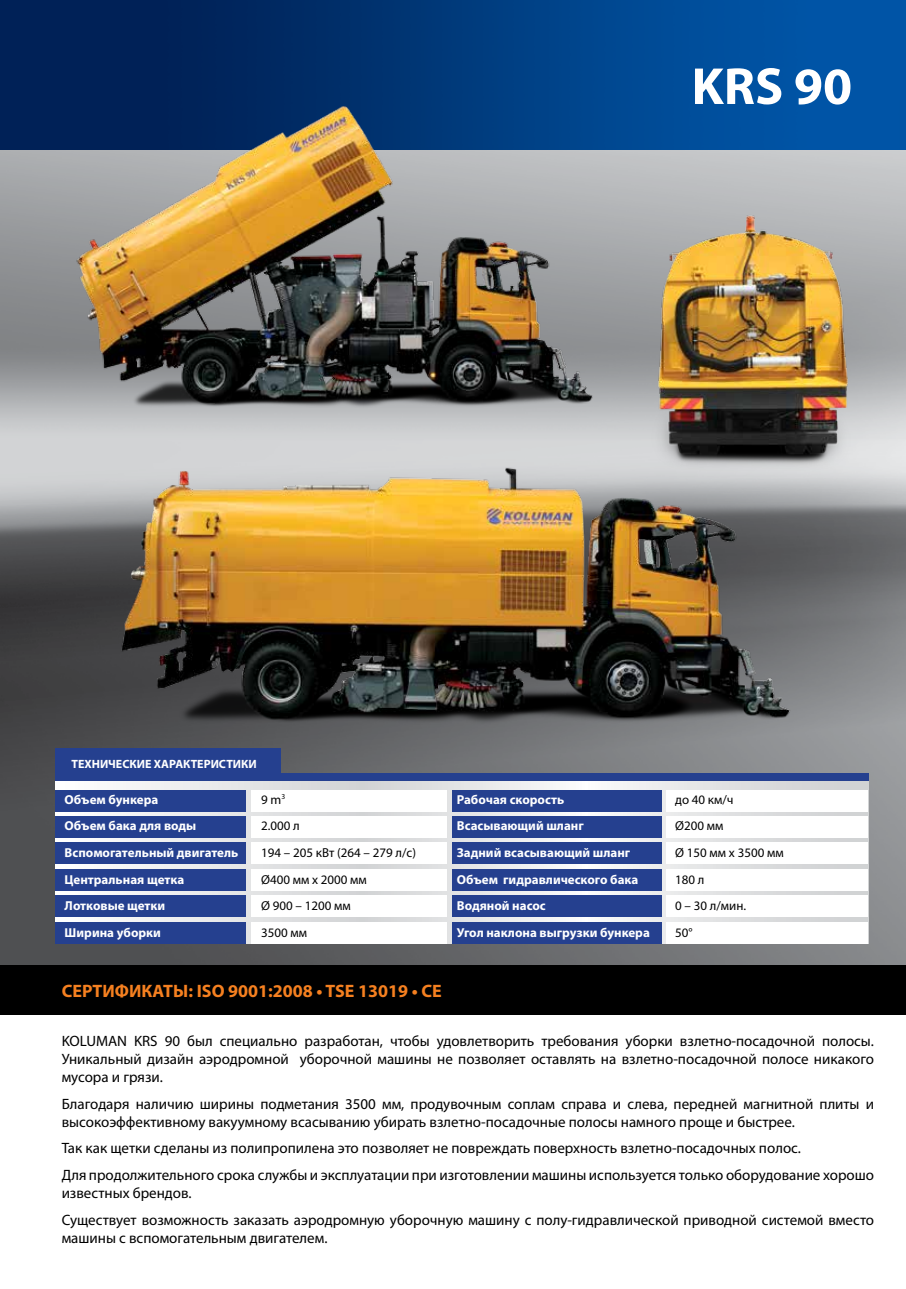
<style>
.page{position:relative;width:906px;height:1289px;background:#fff}
.page>*{position:absolute;margin:0;border:0;box-sizing:border-box;transform-origin:0 0}
.t1{font:700 52.5px "Myriad Pro";color:#fff}
.t2{font:700 18px "Myriad Pro";color:#f58020}
.t3{font:15px/18px "Myriad Pro";color:#000}
.t4{font:700 12.9px/26.5px "Myriad Pro";color:#fff}
.t5{font:12.9px/26.5px "Myriad Pro";color:#000}
.t6{font:700 12px "Myriad Pro";color:#fff}
</style>
<div class="page">
<img style="left:0;top:149px;width:906px;height:816px">
<img style="left:0;top:0;width:906px;height:149px">
<div style="left:0;top:965px;width:906px;height:50px;background:#000"></div>
<svg style="left:55px;top:781px;width:813px;height:162px"></svg>
<div style="left:55px;top:790px;width:191px;height:21px;background:#25408f"></div>
<div style="left:55px;top:816px;width:191px;height:21px;background:#25408f"></div>
<div style="left:55px;top:842px;width:191px;height:22px;background:#25408f"></div>
<div style="left:55px;top:869px;width:191px;height:21px;background:#25408f"></div>
<div style="left:55px;top:895px;width:191px;height:21px;background:#25408f"></div>
<div style="left:55px;top:922px;width:191px;height:21px;background:#25408f"></div>
<div style="left:251px;top:790px;width:195px;height:21px;background:#fff"></div>
<div style="left:251px;top:816px;width:195px;height:21px;background:#fff"></div>
<div style="left:251px;top:842px;width:195px;height:22px;background:#fff"></div>
<div style="left:251px;top:869px;width:195px;height:21px;background:#fff"></div>
<div style="left:251px;top:895px;width:195px;height:21px;background:#fff"></div>
<div style="left:251px;top:922px;width:195px;height:21px;background:#fff"></div>
<div style="left:452px;top:790px;width:209px;height:21px;background:#25408f"></div>
<div style="left:452px;top:816px;width:209px;height:21px;background:#25408f"></div>
<div style="left:452px;top:842px;width:209px;height:22px;background:#25408f"></div>
<div style="left:452px;top:869px;width:209px;height:21px;background:#25408f"></div>
<div style="left:452px;top:895px;width:209px;height:21px;background:#25408f"></div>
<div style="left:452px;top:922px;width:209px;height:21px;background:#25408f"></div>
<div style="left:666px;top:790px;width:202px;height:21px;background:#fff"></div>
<div style="left:666px;top:816px;width:202px;height:21px;background:#fff"></div>
<div style="left:666px;top:842px;width:202px;height:22px;background:#fff"></div>
<div style="left:666px;top:869px;width:202px;height:21px;background:#fff"></div>
<div style="left:666px;top:895px;width:202px;height:21px;background:#fff"></div>
<div style="left:666px;top:922px;width:202px;height:21px;background:#fff"></div>
<div style="left:55px;top:773px;width:813px;height:8px;background:#25408f"></div>
<div style="left:55px;top:748px;width:226px;height:33px;background:#25408f"></div>
<img style="left:626px;top:204px;width:264px;height:286px">
<img style="left:43px;top:79px;width:583px;height:364px">
<img style="left:72px;top:375px;width:766px;height:386px">
<p class="t6" style="left:71px;top:755px;width:187px">ТЕХНИЧЕСКИЕ ХАРАКТЕРИСТИКИ</p>
<h1 class="t1" style="left:691px;top:52px;width:162px">KRS 90</h1>
<p class="t4" style="left:65px;top:785px;width:175px">Объем бункера<br>Объем бака для воды<br>Вспомогательный двигатель<br>Центральная щетка<br>Лотковые щетки<br>Ширина уборки</p>
<p class="t5" style="left:261px;top:786px;width:156px">9 m<sup>3<br></sup>2.000 л<br>194 – 205 кВт (264 – 279 л/с)<br>Ø400 мм x 2000 мм<br>Ø 900 – 1200 мм<br>3500 мм</p>
<p class="t4" style="left:457px;top:785px;width:195px">Рабочая скорость<br>Всасывающий шланг<br>Задний всасывающий шланг<br>Объем гидравлического бака<br>Водяной насос<br>Угол наклона выгрузки бункера</p>
<p class="t5" style="left:675px;top:786px;width:110px">до 40 км/ч<br>Ø200 мм<br>Ø 150 мм x 3500 мм<br>180 л<br>0 – 30 л/мин.<br>50°</p>
<p class="t2" style="left:62px;top:979px;width:382px">СЕРТИФИКАТЫ: ISO 9001:2008 • TSE 13019 • CE</p>
<p class="t3" style="left:62px;top:1032px;width:814px;text-align:justify">KOLUMAN KRS 90 был специально разработан, чтобы удовлетворить требования уборки взлетно-посадочной полосы.<br>Уникальный дизайн аэродромной уборочной машины не позволяет оставлять на взлетно-посадочной полосе никакого мусора и грязи.</p>
<p class="t3" style="left:62px;top:1094px;width:814px">Благодаря наличию ширины подметания 3500 мм, продувочным соплам справа и слева, передней магнитной плиты и высокоэффективному вакуумному всасыванию убирать взлетно-посадочные полосы намного проще и быстрее.</p>
<p class="t3" style="left:62px;top:1134px;width:814px;line-height:26.5px">Так как щетки сделаны из полипропилена это позволяет не повреждать поверхность взлетно-посадочных полос.<br>Для продолжительного срока службы и эксплуатации при изготовлении машины используется только оборудование хорошо</p>
<p class="t3" style="left:62px;top:1179px;width:814px;line-height:26.5px">известных брендов.<br>Существует возможность заказать аэродромную уборочную машину с полу-гидравлической приводной системой вместо</p>
<p class="t3" style="left:62px;top:1228px;width:267px">машины с вспомогательным двигателем.</p>
</div>
